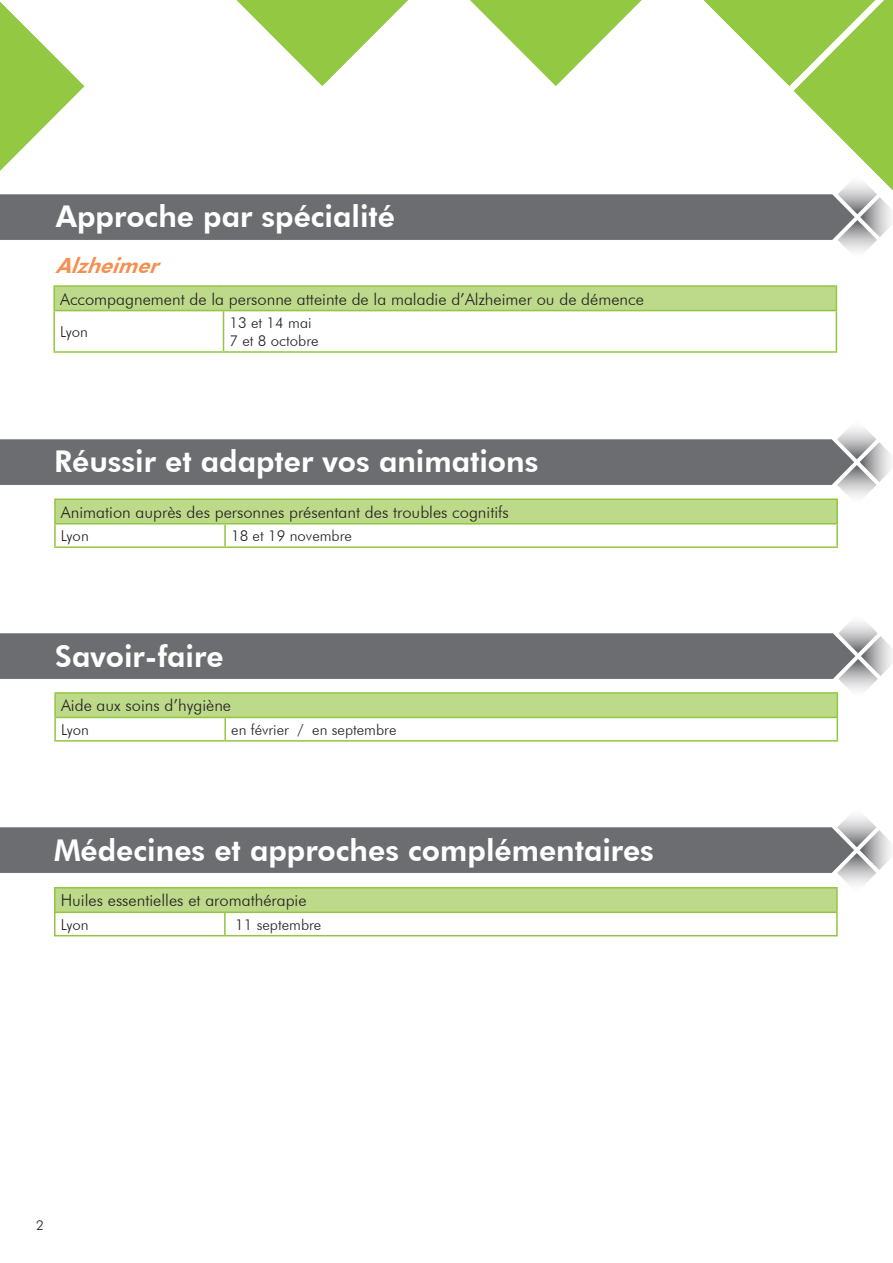
<style>
.page{position:relative;width:893px;height:1263px;background:#fff}
.page>*{position:absolute;margin:0;border:0;box-sizing:border-box;transform-origin:0 0}
.t1{font:800 30px "Futura BT";color:#fff}
.t2{font:italic 800 21px "Futura BT";color:#f68e4f}
.t3{font:300 16.5px "Futura BT";color:#231f20}
.t4{font:300 15px/18px "Futura BT";color:#231f20}
.t5{font:300 13.5px "Futura BT";color:#231f20}
</style>
<div class="page">
<img style="left:0;top:0;width:893px;height:174px">
<img style="left:0;top:428px;width:891px;height:69px">
<div style="left:55px;top:499px;width:782px;height:25px;background:#bdd98a"></div>
<hr style="left:836px;top:500px;width:2px;height:23px;background:#93c742">
<hr style="left:224px;top:524px;width:2px;height:22px;background:#93c640">
<hr style="left:836px;top:524px;width:2px;height:22px;background:#93c640">
<hr style="left:54px;top:523px;width:171px;height:1px;background:#93c640">
<hr style="left:225px;top:523px;width:613px;height:1px;background:#93c640">
<hr style="left:54px;top:546px;width:171px;height:2px;background:#93c640">
<hr style="left:225px;top:546px;width:613px;height:2px;background:#93c640">
<hr style="left:54px;top:498px;width:171px;height:2px;background:#93c640">
<hr style="left:54px;top:500px;width:2px;height:23px;background:#93c640">
<hr style="left:225px;top:498px;width:613px;height:2px;background:#93c640">
<hr style="left:54px;top:524px;width:2px;height:22px;background:#93c640">
<img style="left:0;top:816px;width:891px;height:69px">
<div style="left:55px;top:888px;width:782px;height:24px;background:#bdd98a"></div>
<hr style="left:836px;top:888px;width:2px;height:23px;background:#93c742">
<hr style="left:224px;top:913px;width:2px;height:22px;background:#93c640">
<hr style="left:836px;top:913px;width:2px;height:22px;background:#93c640">
<hr style="left:54px;top:911px;width:171px;height:2px;background:#93c640">
<hr style="left:225px;top:911px;width:613px;height:2px;background:#93c640">
<hr style="left:54px;top:935px;width:171px;height:1px;background:#93c640">
<hr style="left:225px;top:935px;width:613px;height:1px;background:#93c640">
<hr style="left:54px;top:887px;width:171px;height:1px;background:#93c640">
<hr style="left:54px;top:888px;width:2px;height:23px;background:#93c640">
<hr style="left:225px;top:887px;width:613px;height:1px;background:#93c640">
<hr style="left:54px;top:913px;width:2px;height:22px;background:#93c640">
<img style="left:0;top:622px;width:892px;height:76px">
<div style="left:55px;top:693px;width:782px;height:24px;background:#bdd98a"></div>
<hr style="left:224px;top:718px;width:2px;height:22px;background:#93c640">
<svg style="left:837px;top:694px;width:1px;height:46px"></svg>
<hr style="left:54px;top:717px;width:171px;height:1px;background:#93c640">
<hr style="left:225px;top:717px;width:613px;height:1px;background:#93c640">
<hr style="left:54px;top:740px;width:171px;height:2px;background:#93c640">
<hr style="left:225px;top:740px;width:613px;height:2px;background:#93c640">
<hr style="left:54px;top:692px;width:171px;height:2px;background:#93c640">
<hr style="left:54px;top:694px;width:2px;height:23px;background:#93c640">
<hr style="left:225px;top:692px;width:613px;height:2px;background:#93c640">
<hr style="left:54px;top:718px;width:2px;height:22px;background:#93c640">
<img style="left:0;top:174px;width:893px;height:78px">
<div style="left:54px;top:286px;width:782px;height:25px;background:#bdd98a"></div>
<svg style="left:836px;top:287px;width:1px;height:23px"></svg>
<hr style="left:223px;top:311px;width:1px;height:40px;background:#93c640">
<hr style="left:836px;top:311px;width:1px;height:40px;background:#93c640">
<hr style="left:53px;top:310px;width:170px;height:1px;background:#93c640">
<hr style="left:223px;top:310px;width:614px;height:1px;background:#93c640">
<hr style="left:53px;top:351px;width:170px;height:2px;background:#93c640">
<hr style="left:223px;top:351px;width:614px;height:2px;background:#93c640">
<hr style="left:53px;top:285px;width:170px;height:2px;background:#93c640">
<hr style="left:53px;top:287px;width:2px;height:23px;background:#93c640">
<hr style="left:223px;top:285px;width:614px;height:2px;background:#93c640">
<hr style="left:53px;top:311px;width:2px;height:40px;background:#93c640">
<h1 class="t1" style="left:56px;top:199px;width:341px">Approche par spécialité</h1>
<p class="t2" style="left:56px;top:252px;width:112px">Alzheimer</p>
<p class="t3" style="left:60px;top:289px;width:585px">Accompagnement de la personne atteinte de la maladie d’Alzheimer ou de démence</p>
<p class="t4" style="left:60px;top:322px;width:29px">Lyon</p>
<p class="t4" style="left:229px;top:313px;width:91px">13 et 14 mai<br>7 et 8 octobre</p>
<h1 class="t1" style="left:54px;top:443px;width:486px">Réussir et adapter vos animations</h1>
<p class="t3" style="left:61px;top:502px;width:449px">Animation auprès des personnes présentant des troubles cognitifs</p>
<p class="t4" style="left:61px;top:527px;width:29px">Lyon</p>
<p class="t4" style="left:231px;top:527px;width:122px">18 et 19 novembre</p>
<h1 class="t1" style="left:55px;top:638px;width:170px">Savoir-faire</h1>
<p class="t3" style="left:61px;top:695px;width:171px">Aide aux soins d’hygiène</p>
<p class="t4" style="left:61px;top:720px;width:29px">Lyon</p>
<p class="t4" style="left:231px;top:720px;width:167px">en février / en septembre</p>
<h1 class="t1" style="left:54px;top:832px;width:601px">Médecines et approches complémentaires</h1>
<p class="t3" style="left:61px;top:890px;width:247px">Huiles essentielles et aromathérapie</p>
<p class="t4" style="left:61px;top:915px;width:29px">Lyon</p>
<p class="t4" style="left:235px;top:915px;width:88px">11 septembre</p>
<p class="t5" style="left:36px;top:1217px;width:9px">2</p>
</div>
